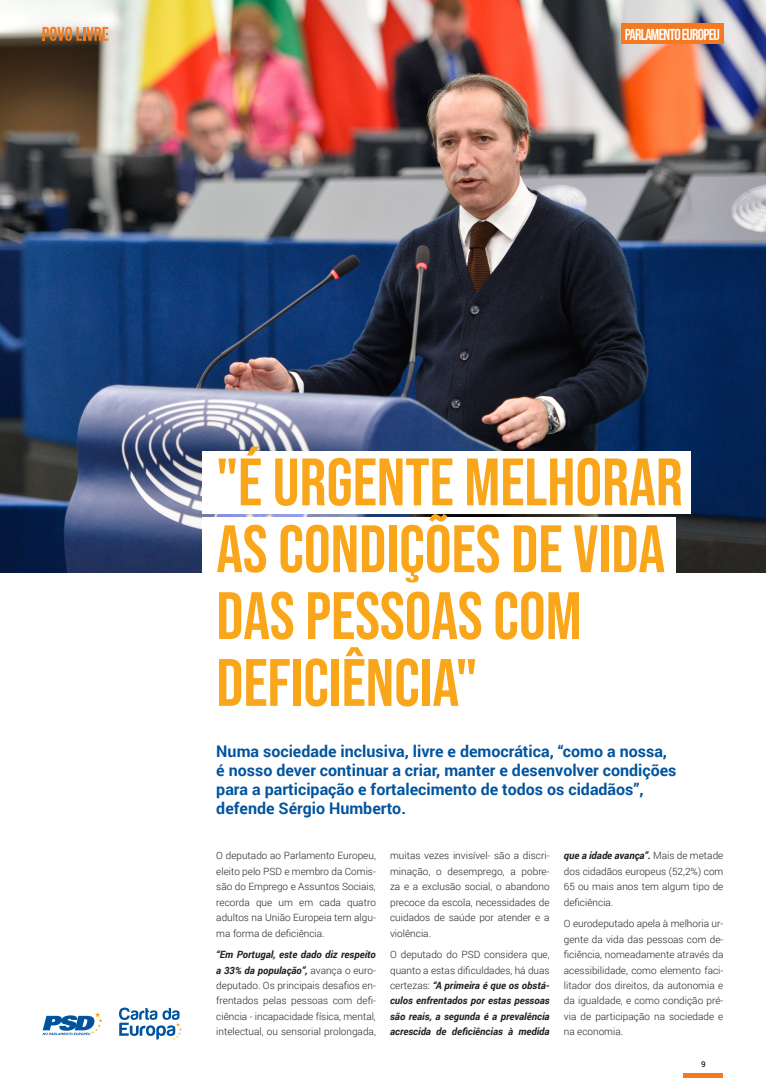
<style>
.page{position:relative;width:766px;height:1078px;background:#fff}
.page>*{position:absolute;margin:0;border:0;box-sizing:border-box;transform-origin:0 0}
.t1{font:700 66.8px/66.8px "Bebas Neue Pro";color:#faa61a}
.t2{font:700 16px/19.2px "Roboto";color:#00549e}
.t3{font:700 15.8px "Bebas Neue Pro";letter-spacing:-.05em;color:#fff}
.t4{font:300 10px/15.5px "Roboto";color:#231f20;text-align:justify}
.t5{font:italic 700 10px/15.5px "Roboto";color:#231f20;text-align:justify}
.t6{font:500 8px "Roboto";color:#231f20}
.s1{font-weight:700;font-style:italic}
.s2{font-weight:300;font-style:normal}
</style>
<div class="page">
<hr style="left:683px;top:1073px;width:40px;height:4px;background:#f47921">
<img style="left:0;top:0;width:765px;height:572px">
<div style="left:202px;top:517px;width:473px;height:62px;background:#fff"></div>
<div style="left:202px;top:451px;width:488px;height:62px;background:#fff"></div>
<svg style="left:43px;top:27px;width:65px;height:14px"></svg>
<div style="left:621px;top:24px;width:102px;height:20px;background:#f47921"></div>
<svg style="left:119px;top:1007px;width:63px;height:32px"></svg>
<svg style="left:43px;top:1012px;width:60px;height:22px"></svg>
<p class="t3" style="left:624px;top:25px;width:97px">PARLAMENTO EUROPEU</p>
<p class="t1" style="left:216px;top:447px;width:468px">"É URGENTE MELHORAR<br>AS CONDIÇÕES DE VIDA<br>DAS PESSOAS COM<br>DEFICIÊNCIA"</p>
<p class="t2" style="left:216px;top:740px;width:461px">Numa sociedade inclusiva, livre e democrática, “como a nossa, é nosso dever continuar a criar, manter e desenvolver condições para a participação e fortalecimento de todos os cidadãos”, defende Sérgio Humberto.</p>
<p class="t4" style="left:216px;top:847px;width:161px">O deputado ao Parlamento Europeu, eleito pelo PSD e membro da Comis&shy;são do Emprego e Assuntos Sociais, recorda que um em cada quatro adultos na União Europeia tem algu&shy;ma forma de deficiência.</p>
<p class="t4" style="left:216px;top:946px;width:161px"><span class="s1">“Em Portugal, este dado diz respeito a 33% da população”,</span> avança o euro&shy;deputado. Os principais desafios en&shy;frentados pelas pessoas com defi&shy;ciência - incapacidade física, mental, intelectual, ou sensorial prolongada,</p>
<p class="t4" style="left:390px;top:847px;width:161px">muitas vezes invisível- são a discri&shy;minação, o desemprego, a pobre&shy;za e a exclusão social, o abandono precoce da escola, necessidades de cuidados de saúde por atender e a violência.</p>
<p class="t5" style="left:390px;top:946px;width:161px"><span class="s2">O deputado do PSD considera que, quanto a estas dificuldades, há duas certezas:</span> “A primeira é que os obstá&shy;culos enfrentados por estas pessoas são reais, a segunda é a prevalência acrescida de deficiências à medida</p>
<p class="t4" style="left:563px;top:847px;width:161px"><span class="s1">que a idade avança”.</span> Mais de metade dos cidadãos europeus (52,2%) com 65 ou mais anos tem algum tipo de deficiência.</p>
<p class="t4" style="left:563px;top:915px;width:161px">O eurodeputado apela à melhoria ur&shy;gente da vida das pessoas com de&shy;ficiência, nomeadamente através da acessibilidade, como elemento faci&shy;litador dos direitos, da autonomia e da igualdade, e como condição pré&shy;via de participação na sociedade e na economia.</p>
<p class="t6" style="left:701px;top:1058px;width:6px">9</p>
</div>
